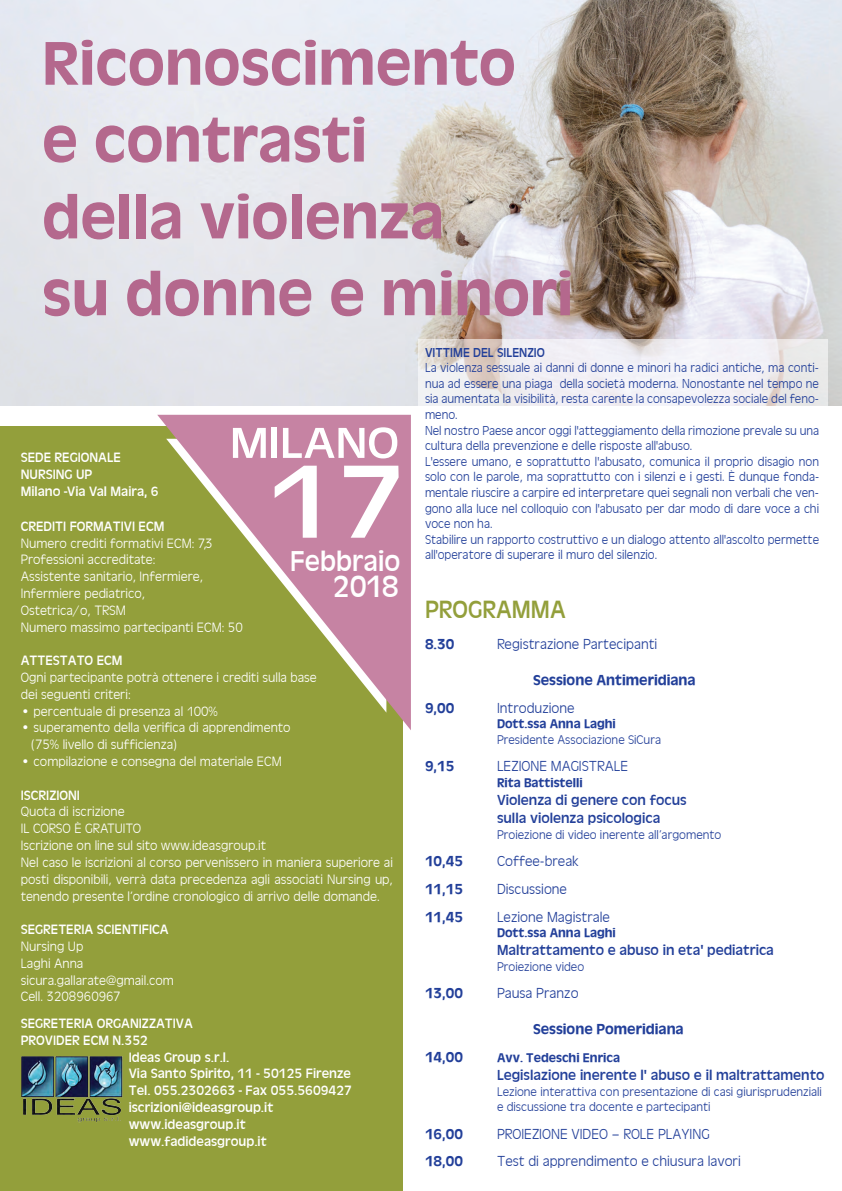
<style>
.page{position:relative;width:842px;height:1191px;background:#fff}
.page>*{position:absolute;margin:0;border:0;box-sizing:border-box;transform-origin:0 0}
.t1{font:108px "Antigoni";color:#fff;scale:1.15 1}
.t2{font:64px/76.8px "Antigoni Med";color:#b4688d}
.t3{font:45px "Antigoni";color:#fff;scale:1.13 1}
.t4{font:31.9px "Antigoni";color:#fff;scale:.96 1}
.t5{font:29.7px "Antigoni";color:#fff;scale:.96 1}
.t6{font:25.8px "Antigoni";color:#939f3b}
.t7{font:300 15px "Antigoni";color:#223f99}
.t8{font:15px/18px "Antigoni";color:#223f99}
.t9{font:15px "Antigoni Med";color:#223f99}
.t10{font:300 14px/16.8px "Antigoni";color:#fff}
.t11{font:14px/16.8px "Antigoni";color:#fff}
.t12{font:300 13.4px/15.6px "Antigoni";color:#223f99}
.t13{font:13.4px "Antigoni";color:#223f99}
.t14{font:300 13px/15.6px "Antigoni";color:#223f99}
.t15{font:13px "Antigoni Med";color:#223f99}
</style>
<div class="page">
<img style="left:0;top:0;width:842px;height:406px">
<div style="left:0;top:426px;width:402px;height:765px;background:#939f3b"></div>
<svg style="left:157px;top:415px;width:254px;height:315px"></svg>
<img style="left:21px;top:1056px;width:102px;height:67px">
<svg style="left:418px;top:339px;width:410px;height:67px;fill:#f0eff4"></svg>
<h2 class="t2" style="left:42px;top:22px;width:532px">Riconoscimento<br>e contrasti<br>della violenza<br>su donne e minori</h2>
<p class="t13" style="left:425px;top:343px;width:121px">VITTIME DEL SILENZIO</p>
<p class="t12" style="left:425px;top:359px;width:396px">La violenza sessuale ai danni di donne e minori ha radici antiche, ma conti&shy;nua ad essere una piaga della società moderna. Nonostante nel tempo ne sia aumentata la visibilità, resta carente la consapevolezza sociale del feno&shy;meno.<br>Nel nostro Paese ancor oggi l'atteggiamento della rimozione prevale su una cultura della prevenzione e delle risposte all'abuso.<br>L'essere umano, e soprattutto l'abusato, comunica il proprio disagio non solo con le parole, ma soprattutto con i silenzi e i gesti. È dunque fonda&shy;mentale riuscire a carpire ed interpretare quei segnali non verbali che ven&shy;gono alla luce nel colloquio con l'abusato per dar modo di dare voce a chi voce non ha.<br>Stabilire un rapporto costruttivo e un dialogo attento all'ascolto permette all'operatore di superare il muro del silenzio.</p>
<h3 class="t3" style="left:230px;top:413px;width:151px">MILANO</h3>
<p class="t11" style="left:21px;top:448px;width:139px">SEDE REGIONALE<br>NURSING UP<br>Milano -Via Val Maira, 6</p>
<h1 class="t1" style="left:268px;top:430px;width:122px">17</h1>
<h3 class="t5" style="left:290px;top:541px;width:116px">Febbraio</h3>
<h3 class="t4" style="left:333px;top:565px;width:70px">2018</h3>
<p class="t11" style="left:21px;top:517px;width:145px">CREDITI FORMATIVI ECM</p>
<p class="t10" style="left:21px;top:534px;width:224px">Numero crediti formativi ECM: 7,3<br>Professioni accreditate:<br>Assistente sanitario, Infermiere,<br>Infermiere pediatrico,<br>Ostetrica/o, TRSM<br>Numero massimo partecipanti ECM: 50</p>
<p class="t11" style="left:21px;top:651px;width:103px">ATTESTATO ECM</p>
<p class="t10" style="left:21px;top:668px;width:298px">Ogni partecipante potrà ottenere i crediti sulla base dei seguenti criteri:</p>
<p class="t10" style="left:21px;top:702px;width:199px">• percentuale di presenza al 100%</p>
<p class="t10" style="left:31px;top:719px;width:261px;text-indent:-10px">• superamento della verifica di apprendimento (75% livello di sufficienza)</p>
<p class="t10" style="left:21px;top:752px;width:263px">• compilazione e consegna del materiale ECM</p>
<p class="t11" style="left:21px;top:786px;width:61px">ISCRIZIONI</p>
<p class="t10" style="left:21px;top:803px;width:374px">Quota di iscrizione<br>IL CORSO È GRATUITO<br>Iscrizione on line sul sito www.ideasgroup.it<br>Nel caso le iscrizioni al corso pervenissero in maniera superiore ai posti disponibili, verrà data precedenza agli associati Nursing up, tenendo presente l’ordine cronologico di arrivo delle domande.</p>
<p class="t11" style="left:21px;top:920px;width:149px">SEGRETERIA SCIENTIFICA</p>
<p class="t10" style="left:21px;top:937px;width:155px">Nursing Up<br>Laghi Anna sicura.gallarate@gmail.com<br>Cell. 3208960967</p>
<p class="t11" style="left:21px;top:1014px;width:174px">SEGRETERIA ORGANIZZATIVA</p>
<p class="t11" style="left:21px;top:1031px;width:129px">PROVIDER ECM N.352</p>
<p class="t11" style="left:129px;top:1048px;width:102px">Ideas Group s.r.l.</p>
<p class="t11" style="left:129px;top:1064px;width:224px">Via Santo Spirito, 11 - 50125 Firenze</p>
<p class="t11" style="left:129px;top:1081px;width:225px">Tel. 055.2302663 - Fax 055.5609427</p>
<p class="t11" style="left:129px;top:1098px;width:146px">iscrizioni@ideasgroup.it</p>
<p class="t11" style="left:129px;top:1115px;width:118px">www.ideasgroup.it</p>
<p class="t11" style="left:129px;top:1132px;width:139px">www.fadideasgroup.it</p>
<h3 class="t6" style="left:425px;top:592px;width:142px">PROGRAMMA</h3>
<p class="t9" style="left:425px;top:634px;width:31px">8.30</p>
<p class="t7" style="left:497px;top:634px;width:162px">Registrazione Partecipanti</p>
<p class="t9" style="left:533px;top:670px;width:164px">Sessione Antimeridiana</p>
<p class="t9" style="left:425px;top:697px;width:31px">9,00</p>
<p class="t7" style="left:497px;top:697px;width:79px">Introduzione</p>
<p class="t15" style="left:497px;top:715px;width:120px">Dott.ssa Anna Laghi</p>
<p class="t14" style="left:497px;top:731px;width:166px">Presidente Associazione SiCura</p>
<p class="t9" style="left:425px;top:756px;width:31px">9,15</p>
<p class="t7" style="left:497px;top:756px;width:133px">LEZIONE MAGISTRALE</p>
<p class="t15" style="left:497px;top:774px;width:87px">Rita Battistelli</p>
<p class="t8" style="left:497px;top:790px;width:191px">Violenza di genere con focus sulla violenza psicologica</p>
<p class="t14" style="left:497px;top:826px;width:226px">Proiezione di video inerente all’argomento</p>
<p class="t9" style="left:425px;top:851px;width:39px">10,45</p>
<p class="t7" style="left:497px;top:851px;width:83px">Coffee-break</p>
<p class="t9" style="left:425px;top:879px;width:39px">11,15</p>
<p class="t7" style="left:497px;top:879px;width:72px">Discussione</p>
<p class="t9" style="left:425px;top:906px;width:39px">11,45</p>
<p class="t7" style="left:497px;top:906px;width:114px">Lezione Magistrale</p>
<p class="t15" style="left:497px;top:924px;width:120px">Dott.ssa Anna Laghi</p>
<p class="t8" style="left:497px;top:940px;width:278px">Maltrattamento e abuso in eta' pediatrica</p>
<p class="t14" style="left:497px;top:958px;width:89px">Proiezione video</p>
<p class="t9" style="left:425px;top:983px;width:39px">13,00</p>
<p class="t7" style="left:497px;top:983px;width:83px">Pausa Pranzo</p>
<p class="t9" style="left:533px;top:1019px;width:152px">Sessione Pomeridiana</p>
<p class="t9" style="left:425px;top:1047px;width:39px">14,00</p>
<p class="t15" style="left:497px;top:1049px;width:125px">Avv. Tedeschi Enrica</p>
<p class="t8" style="left:497px;top:1065px;width:329px">Legislazione inerente l' abuso e il maltrattamento</p>
<p class="t14" style="left:497px;top:1082px;width:326px">Lezione interattiva con presentazione di casi giurisprudenziali e discussione tra docente e partecipanti</p>
<p class="t9" style="left:425px;top:1123px;width:39px">16,00</p>
<p class="t7" style="left:497px;top:1123px;width:214px">PROIEZIONE VIDEO – ROLE PLAYING</p>
<p class="t9" style="left:425px;top:1151px;width:39px">18,00</p>
<p class="t7" style="left:497px;top:1151px;width:245px">Test di apprendimento e chiusura lavori</p>
</div>
